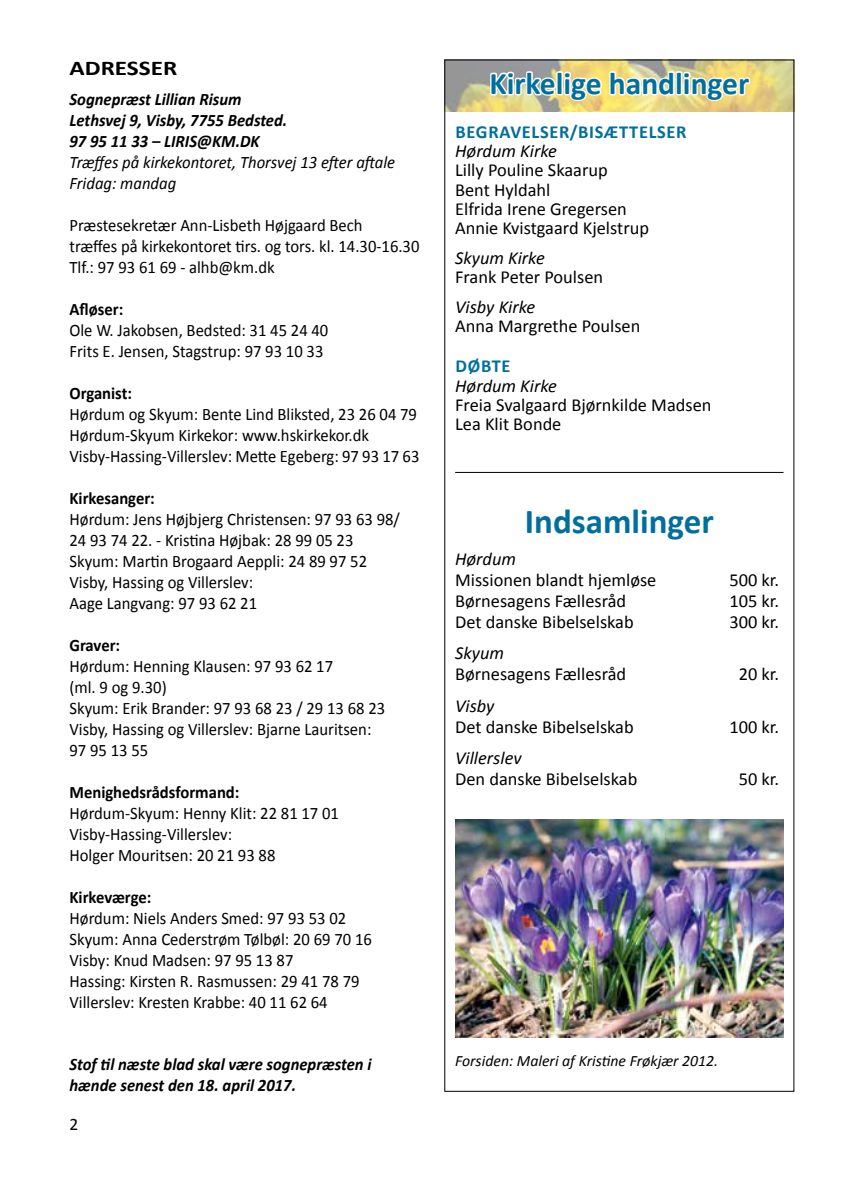
<style>
.page{position:relative;width:844px;height:1191px;background:#fff}
.page>*{position:absolute;margin:0;border:0;box-sizing:border-box;transform-origin:0 0}
.t1{font:700 35px "Calibri";color:#006f9b}
.t2{font:700 31.5px "Calibri";color:#006f9b}
.t3{font:700 21px "Calibri";color:#000;scale:1.2 1}
.t4{font:18.38px/19.2px "Calibri";color:#000}
.t5{font:italic 18.38px "Calibri";color:#000}
.t6{font:700 18.38px "Calibri";letter-spacing:.04em;color:#006f9b}
.t7{font:17.5px/21px "Calibri";color:#000;scale:.95 1}
.t8{font:italic 700 17.5px/21px "Calibri";color:#000;scale:.95 1}
.t9{font:700 17.5px "Calibri";color:#000;scale:.95 1}
.t10{font:italic 17.5px/21px "Calibri";color:#000;scale:.95 1}
.t11{font:17.5px "Calibri";color:#000}
.t12{font:italic 15.75px "Calibri";color:#000}
</style>
<div class="page">
<img style="left:446px;top:62px;width:346px;height:50px">
<svg style="left:488px;top:69px;width:263px;height:34px"></svg>
<hr style="left:455px;top:472px;width:328px;height:1px;background:#000">
<img style="left:455px;top:819px;width:328px;height:218px">
<p class="t3" style="left:69px;top:55px;width:91px">ADRESSER</p>
<p class="t8" style="left:69px;top:89px;width:231px">Sognepræst Lillian Risum<br>Lethsvej 9, Visby, 7755 Bedsted.<br>97 95 11 33 – LIRIS@KM.DK</p>
<p class="t10" style="left:69px;top:151px;width:344px">Træffes på kirkekontoret, Thorsvej 13 efter aftale<br>Fridag: mandag</p>
<p class="t7" style="left:69px;top:215px;width:370px">Præstesekretær Ann-Lisbeth Højgaard Bech<br>træffes på kirkekontoret tirs. og tors. kl. 14.30-16.30<br>Tlf.: 97 93 61 69 - alhb@km.dk</p>
<p class="t9" style="left:69px;top:298px;width:58px">Afløser:</p>
<p class="t7" style="left:69px;top:320px;width:274px">Ole W. Jakobsen, Bedsted: 31 45 24 40<br>Frits E. Jensen, Stagstrup: 97 93 10 33</p>
<p class="t9" style="left:69px;top:382px;width:67px">Organist:</p>
<p class="t7" style="left:69px;top:404px;width:370px">Hørdum og Skyum: Bente Lind Bliksted, 23 26 04 79<br>Hørdum-Skyum Kirkekor: www.hskirkekor.dk<br>Visby-Hassing-Villerslev: Mette Egeberg: 97 93 17 63</p>
<p class="t9" style="left:69px;top:487px;width:91px">Kirkesanger:</p>
<p class="t7" style="left:69px;top:509px;width:349px">Hørdum: Jens Højbjerg Christensen: 97 93 63 98/ 24 93 74 22. - Kristina Højbak: 28 99 05 23<br>Skyum: Martin Brogaard Aeppli: 24 89 97 52<br>Visby, Hassing og Villerslev:<br>Aage Langvang: 97 93 62 21</p>
<p class="t9" style="left:69px;top:634px;width:55px">Graver:</p>
<p class="t7" style="left:69px;top:656px;width:334px">Hørdum: Henning Klausen: 97 93 62 17<br>(ml. 9 og 9.30)<br>Skyum: Erik Brander: 97 93 68 23 / 29 13 68 23<br>Visby, Hassing og Villerslev: Bjarne Lauritsen:<br>97 95 13 55</p>
<p class="t9" style="left:69px;top:781px;width:180px">Menighedsrådsformand:</p>
<p class="t7" style="left:69px;top:803px;width:285px">Hørdum-Skyum: Henny Klit: 22 81 17 01<br>Visby-Hassing-Villerslev:<br>Holger Mouritsen: 20 21 93 88</p>
<p class="t9" style="left:69px;top:886px;width:88px">Kirkeværge:</p>
<p class="t7" style="left:69px;top:908px;width:320px">Hørdum: Niels Anders Smed: 97 93 53 02<br>Skyum: Anna Cederstrøm Tølbøl: 20 69 70 16<br>Visby: Knud Madsen: 97 95 13 87<br>Hassing: Kirsten R. Rasmussen: 29 41 78 79<br>Villerslev: Kresten Krabbe: 40 11 62 64</p>
<p class="t8" style="left:69px;top:1053px;width:319px">Stof til næste blad skal være sognepræsten i hænde senest den 18. april 2017.</p>
<p class="t11" style="left:69px;top:1112px;width:10px">2</p>
<h2 class="t2" style="left:489px;top:63px;width:261px">Kirkelige handlinger</h2>
<p class="t6" style="left:455px;top:120px;width:23px">Begrave</p>
<p class="t6" style="left:531px;top:120px;width:136px">lser/bisættelser</p>
<p class="t5" style="left:455px;top:138px;width:103px">Hørdum Kirke</p>
<p class="t4" style="left:455px;top:161px;width:195px">Lilly Pouline Skaarup<br>Bent Hyldahl<br>Elfrida Irene Gregersen<br>Annie Kvistgaard Kjelstrup</p>
<p class="t5" style="left:455px;top:245px;width:91px">Skyum Kirke</p>
<p class="t4" style="left:455px;top:267px;width:149px">Frank Peter Poulsen</p>
<p class="t5" style="left:455px;top:294px;width:82px">Visby Kirke</p>
<p class="t4" style="left:455px;top:316px;width:187px">Anna Margrethe Poulsen</p>
<p class="t6" style="left:455px;top:354px;width:54px">døbte</p>
<p class="t5" style="left:455px;top:373px;width:103px">Hørdum Kirke</p>
<p class="t4" style="left:455px;top:395px;width:258px">Freia Svalgaard Bjørnkilde Madsen<br>Lea Klit Bonde</p>
<h1 class="t1" style="left:524px;top:499px;width:190px">Indsamlinger</h1>
<p class="t5" style="left:455px;top:546px;width:62px">Hørdum</p>
<p class="t4" style="left:455px;top:570px;width:203px">Missionen blandt hjemløse</p>
<p class="t4" style="left:729px;top:570px;width:51px">500 kr.</p>
<p class="t4" style="left:455px;top:591px;width:172px">Børnesagens Fællesråd</p>
<p class="t4" style="left:729px;top:591px;width:51px">105 kr.</p>
<p class="t4" style="left:455px;top:612px;width:180px">Det danske Bibelselskab</p>
<p class="t4" style="left:729px;top:612px;width:51px">300 kr.</p>
<p class="t5" style="left:455px;top:641px;width:50px">Skyum</p>
<p class="t4" style="left:455px;top:665px;width:172px">Børnesagens Fællesråd</p>
<p class="t4" style="left:738px;top:665px;width:42px">20 kr.</p>
<p class="t5" style="left:455px;top:693px;width:41px">Visby</p>
<p class="t4" style="left:455px;top:717px;width:180px">Det danske Bibelselskab</p>
<p class="t4" style="left:729px;top:717px;width:51px">100 kr.</p>
<p class="t5" style="left:455px;top:746px;width:68px">Villerslev</p>
<p class="t4" style="left:455px;top:770px;width:184px">Den danske Bibelselskab</p>
<p class="t4" style="left:738px;top:770px;width:42px">50 kr.</p>
<p class="t12" style="left:455px;top:1049px;width:264px">Forsiden: Maleri af Kristine Frøkjær 2012.</p>
</div>
